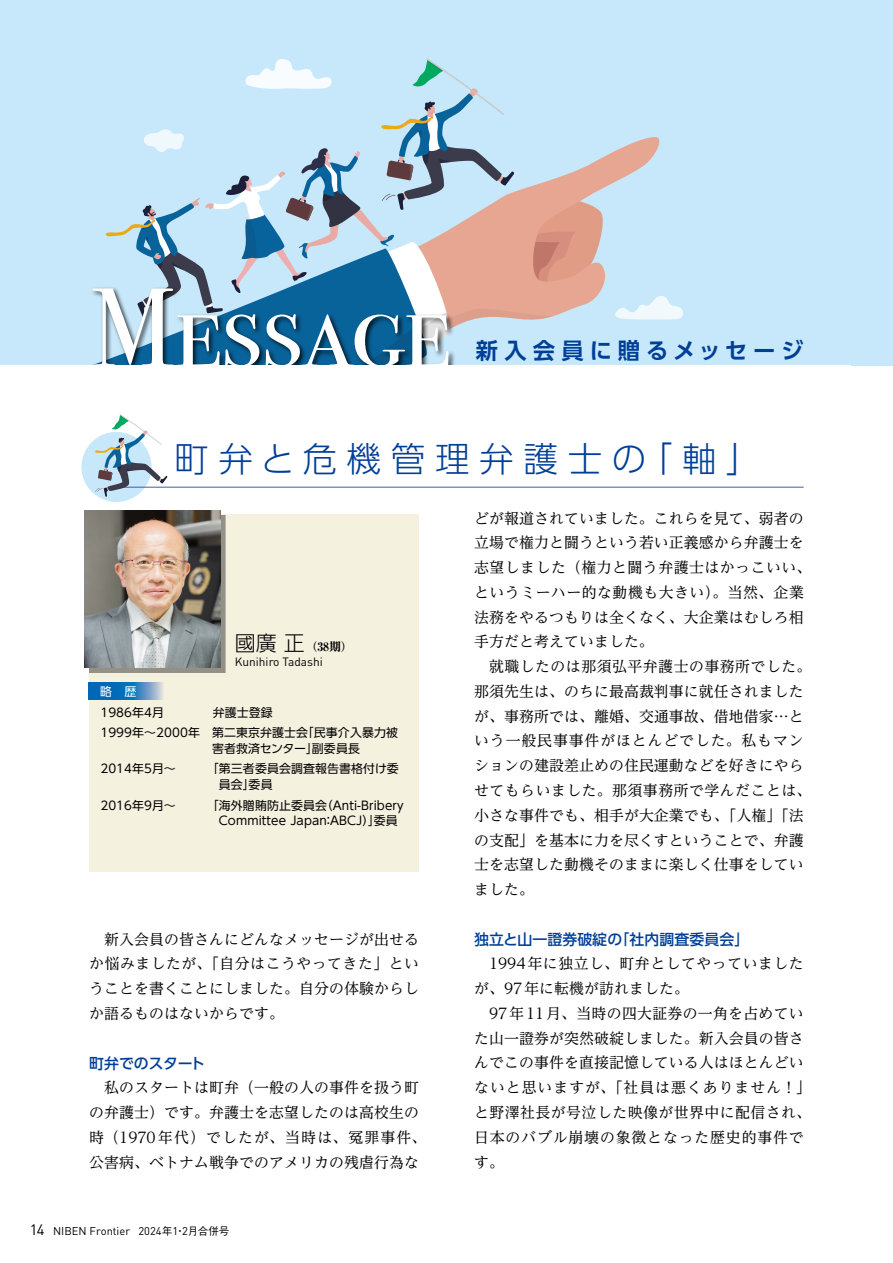
<style>
.page{position:relative;width:893px;height:1263px;background:#fff}
.page>*{position:absolute;margin:0;border:0;box-sizing:border-box;transform-origin:0 0}
.t1{font:300 34.5px "UD Shin Go Pr 6 N";letter-spacing:.28em;color:#003f98}
.t2{font:700 22.35px "UD Shin Go Pr 6 N De";letter-spacing:.26em;color:#003f98}
.t3{font:14.85px/24.8px "UD Reimin Pr 6 N";letter-spacing:.005em;color:#000}
.t4{font:14.85px/24.8px "UD Reimin Pr 6 N";letter-spacing:.03em;color:#000}
.t5{font:14.85px/24.8px "UD Reimin Pr 6 N";letter-spacing:.035em;color:#000}
.t6{font:500 14.85px "UD Shin Go Pr 6 N";letter-spacing:.005em;color:#003f98}
.t7{font:11.85px/15.9px "UD Shin Go Pr 6 N";letter-spacing:.01em;color:#000}
.t8{font:11.85px "DIN";color:#000}
.t9{font:11.85px "UD Shin Go Pr 6 N";color:#fff}
.t10{font:800 11.7px "Ryumin Pr 6 N";color:#000}
.t11{font:11.1px "DIN";color:#000}
.s1{font-family:"UD Shin Go Pr 6 N";font-weight:300;font-size:21px}
.s2{font-size:14.85px}
.s3{font-family:"Gothic BBB Pr 6 N";font-weight:500;font-size:10.65px}
</style>
<div class="page">
<div style="left:0;top:0;width:893px;height:366px;background:#c7e8fa"></div>
<svg style="left:607px;top:137px;width:57px;height:229px"></svg>
<svg style="left:615px;top:296px;width:68px;height:24px"></svg>
<svg style="left:92px;top:58px;width:515px;height:308px"></svg>
<div style="left:81px;top:432px;width:71px;height:70px;background:#c7e8fa;border-radius:50%"></div>
<hr style="left:121px;top:487px;width:683px;height:1px;background:#415ca9">
<svg style="left:91px;top:414px;width:83px;height:84px"></svg>
<div style="left:89px;top:515px;width:330px;height:357px;background:#f5f1df"></div>
<div style="left:89px;top:515px;width:136px;height:157px;background:#939186"></div>
<img style="left:85px;top:510px;width:136px;height:158px">
<svg style="left:89px;top:683px;width:74px;height:17px"></svg>
<h2 class="t2" style="left:476px;top:332px;width:329px">新入会員に贈るメッセージ</h2>
<h1 class="t1" style="left:174px;top:431px;width:588px">町弁と危機管理弁護士の「軸」</h1>
<p class="t9" style="left:100px;top:682px;width:38px">略 歴</p>
<p class="t10" style="left:235px;top:637px;width:119px"><span class="s1">國廣 正</span> （38期）</p>
<p class="t8" style="left:235px;top:654px;width:89px">Kunihiro Tadashi</p>
<p class="t7" style="left:100px;top:702px;width:299px;line-height:20.2px;text-indent:112px">弁護士登録<br>1999年～2000年　第二東京弁護士会「民事介入暴力被</p>
<p class="t7" style="left:212px;top:740px;width:149px">害者救済センター」副委員長</p>
<p class="t7" style="left:100px;top:760px;width:77px">2014年5月～</p>
<p class="t7" style="left:219px;top:760px;width:181px;text-indent:-6px">｢第三者委員会調査報告書格付け委員会」委員</p>
<p class="t7" style="left:100px;top:797px;width:77px">2016年9月～</p>
<p class="t7" style="left:213px;top:797px;width:192px;text-align:center">｢海外贈賄防止委員会（Anti-Bribery<br>Committee Japan：ABCJ）」委員</p>
<p class="t7" style="left:100px;top:704px;width:65px">1986年4月</p>
<p class="t3" style="left:89px;top:926px;width:331px;text-align:justify;text-indent:15px">新入会員の皆さんにどんなメッセージが出せるか悩みましたが、「自分はこうやってきた」ということを書くことにしました。自分の体験からしか語るものはないからです。</p>
<p class="t6" style="left:89px;top:1051px;width:117px">町弁でのスタート</p>
<p class="t3" style="left:89px;top:1075px;width:339px;text-align:center">私のスタートは町弁（一般の人の事件を扱う町<br>の弁護士）です。弁護士を志望したのは高校生の時（1970年代）でしたが、当時は、冤罪事件、公害病、ベトナム戦争でのアメリカの残虐行為な</p>
<p class="t11" style="left:30px;top:1224px;width:201px"><span class="s2">14</span> NIBEN Frontier 2024<span class="s3">年</span>1<span class="s3">・</span>2<span class="s3">月合併号</span></p>
<p class="t3" style="left:474px;top:505px;width:339px">どが報道されていました。これらを見て、弱者の立場で権力と闘うという若い正義感から弁護士を志望しました（権力と闘う弁護士はかっこいい、というミーハー的な動機も大きい）。当然、企業法務をやるつもりは全くなく、大企業はむしろ相手方だと考えていました。</p>
<p class="t3" style="left:474px;top:654px;width:339px;text-indent:15px">就職したのは那須弘平弁護士の事務所でした。那須先生は、のちに最高裁判事に就任されましたが、事務所では、離婚、交通事故、借地借家…という一般民事事件がほとんどでした。私もマンションの建設差止めの住民運動などを好きにやらせてもらいました。那須事務所で学んだことは、小さな事件でも、相手が大企業でも、「人権」「法の支配」を基本に力を尽くすということで、弁護士を志望した動機そのままに楽しく仕事をしていました。</p>
<p class="t6" style="left:474px;top:927px;width:277px">独立と山一證券破綻の「社内調査委員会」</p>
<p class="t5" style="left:474px;top:951px;width:331px;text-indent:15px">1994年に独立し、町弁としてやっていましたが、97年に転機が訪れました。</p>
<p class="t4" style="left:474px;top:1000px;width:339px;text-indent:15px">97年11月、当時の四大証券の一角を占めていた山一證券が突然破綻しました。新入会員の皆さんでこの事件を直接記憶している人はほとんどいないと思いますが、「社員は悪くありません！」と野澤社長が号泣した映像が世界中に配信され、日本のバブル崩壊の象徴となった歴史的事件です。</p>
</div>
